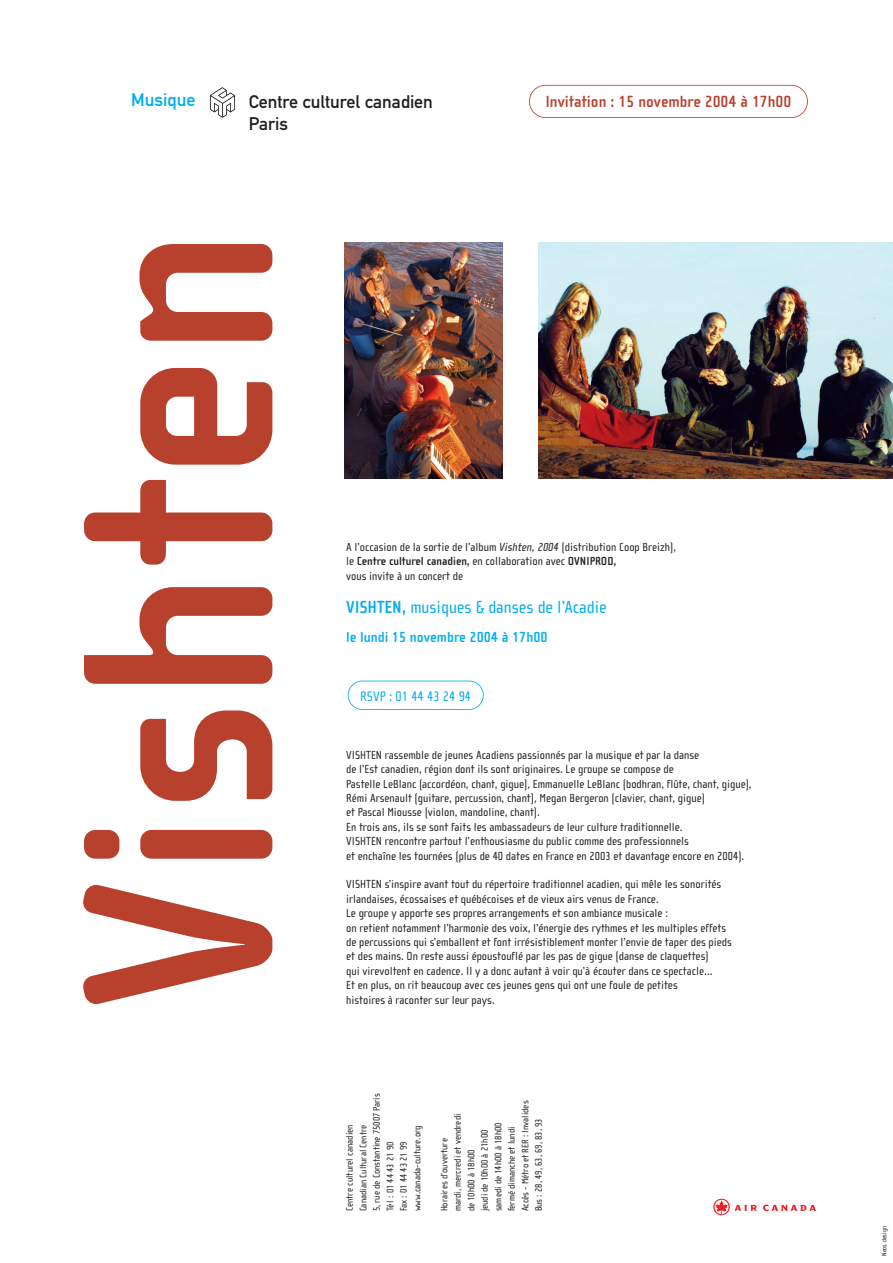
<style>
.page{position:relative;width:893px;height:1263px;background:#fff}
.page>*{position:absolute;margin:0;border:0;box-sizing:border-box;transform-origin:0 0}
.t1{font:700 278.55px "Cholla Sans";color:#b8412e}
.t2{font:18px "Cholla Sans";color:#00aeef}
.t3{font:18px/21.6px "DIN Mittelschrift Alternate";color:#231f20}
.t4{font:18px "DIN Mittelschrift Alternate";color:#00aeef}
.t5{font:700 16.65px "Cholla Sans";color:#b8412e}
.t6{font:700 15px "Cholla Sans";color:#00aeef}
.t7{font:14.25px "Cholla Sans";color:#00aeef}
.t8{font:12px/14.4px "Cholla Sans";color:#231f20}
.t9{font:9.75px/13.5px "Cholla Sans";color:#231f20}
.t10{font:6.75px "Cholla Sans";color:#231f20}
.s1{font-style:italic}
.s2{font-weight:700}
</style>
<div class="page">
<div style="left:348px;top:681px;width:136px;height:29px;border:2px solid #00aeef;border-radius:15px"></div>
<img style="left:713px;top:1198px;width:103px;height:18px">
<img style="left:210px;top:88px;width:26px;height:29px">
<div style="left:529px;top:85px;width:279px;height:33px;border:2px solid #b8412e;border-radius:17px"></div>
<img style="left:539px;top:242px;width:354px;height:236px">
<img style="left:345px;top:242px;width:158px;height:236px">
<h2 class="t4" style="left:131px;top:93px;width:66px">Musique</h2>
<h3 class="t5" style="left:545px;top:96px;width:248px">Invitation : 15 novembre 2004 à 17h00</h3>
<h2 class="t3" style="left:249px;top:93px;width:186px">Centre culturel canadien<br>Paris</h2>
<h1 class="t1" style="left:81px;top:1011px;width:785px;rotate:-90deg">Vishten</h1>
<p class="t8" style="left:346px;top:541px;width:331px">A l’occasion de la sortie de l’album <span class="s1">Vishten, 2004</span> (distribution Coop Breizh), le <span class="s2">Centre culturel canadien,</span> en collaboration avec <span class="s2">OVNIPROD,<br></span>vous invite à un concert de</p>
<h2 class="t2" style="left:346px;top:601px;width:262px"><span class="s2">VISHTEN,</span> musiques &amp; danses de l’Acadie</h2>
<p class="t6" style="left:346px;top:631px;width:203px">le lundi 15 novembre 2004 à 17h00</p>
<p class="t7" style="left:360px;top:691px;width:112px">RSVP : 01 44 43 24 94</p>
<p class="t8" style="left:346px;top:749px;width:407px">VISHTEN rassemble de jeunes Acadiens passionnés par la musique et par la danse<br>de l’Est canadien, région dont ils sont originaires. Le groupe se compose de<br>Pastelle LeBlanc (accordéon, chant, gigue), Emmanuelle LeBlanc (bodhran, flûte, chant, gigue), Rémi Arsenault (guitare, percussion, chant), Megan Bergeron (clavier, chant, gigue)<br>et Pascal Miousse (violon, mandoline, chant).<br>En trois ans, ils se sont faits les ambassadeurs de leur culture traditionnelle.<br>VISHTEN rencontre partout l’enthousiasme du public comme des professionnels<br>et enchaîne les tournées (plus de 40 dates en France en 2003 et davantage encore en 2004).</p>
<p class="t8" style="left:346px;top:878px;width:387px">VISHTEN s’inspire avant tout du répertoire traditionnel acadien, qui mêle les sonorités irlandaises, écossaises et québécoises et de vieux airs venus de France.<br>Le groupe y apporte ses propres arrangements et son ambiance musicale :<br>on retient notamment l’harmonie des voix, l’énergie des rythmes et les multiples effets de percussions qui s’emballent et font irrésistiblement monter l’envie de taper des pieds et des mains. On reste aussi époustouflé par les pas de gigue (danse de claquettes)<br>qui virevoltent en cadence. Il y a donc autant à voir qu’à écouter dans ce spectacle...<br>Et en plus, on rit beaucoup avec ces jeunes gens qui ont une foule de petites<br>histoires à raconter sur leur pays.</p>
<p class="t9" style="left:344px;top:1211px;width:120px;rotate:-90deg">Centre culturel canadien<br>Canadian Cultural Centre<br>5, rue de Constantine 75007 Paris<br>Tél : 01 44 43 21 90<br>Fax : 01 44 43 21 99 www.canada-culture.org</p>
<p class="t9" style="left:438px;top:1211px;width:112px;rotate:-90deg">Horaires d’ouverture<br>mardi, mercredi et vendredi<br>de 10h00 à 18h00<br>jeudi de 10h00 à 21h00<br>samedi de 14h00 à 18h00 fermé dimanche et lundi<br>Accès - Métro et RER : Invalides<br>Bus : 28, 49, 63, 69, 83, 93</p>
<p class="t10" style="left:882px;top:1256px;width:31px;rotate:-90deg">Neos design</p>
</div>
